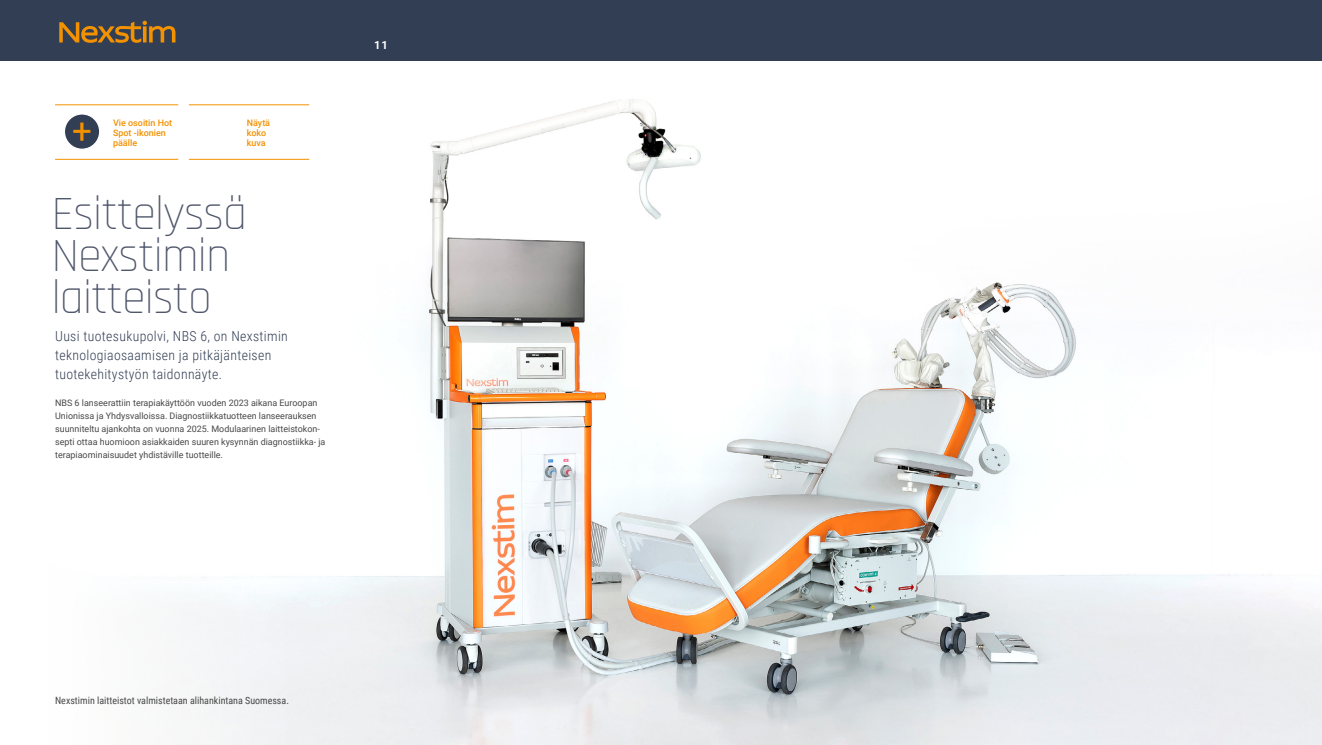
<style>
.page{position:relative;width:1322px;height:745px;background:#fff}
.page>*{position:absolute;margin:0;border:0;box-sizing:border-box;transform-origin:0 0}
.t1{font:300 48.12px/41.6px "Rajdhani";letter-spacing:-.025em;color:#50576b}
.t2{font:35px "Roboto";color:#f29100}
.t3{font:300 13.75px/19.2px "Roboto Condensed";letter-spacing:.025em;color:#323e54}
.t4{font:700 11.25px "Roboto";color:#fff}
.t5{font:10px "Roboto Condensed";color:#484848}
.t6{font:9px/13.1px "Roboto";color:#484848}
.t7{font:500 9px/10px "Roboto";color:#f29100}
</style>
<div class="page">
<img style="left:55px;top:99px;width:1267px;height:645px">
<div style="left:64px;top:114px;width:36px;height:35px;background:#323e54;border-radius:50%"></div>
<div style="left:64px;top:113px;width:36px;height:37px;border:1px solid #fff;border-radius:50%"></div>
<hr style="left:55px;top:159px;width:123px;height:1px;background:#f29100">
<hr style="left:55px;top:104px;width:123px;height:1px;background:#f29100">
<hr style="left:189px;top:159px;width:120px;height:1px;background:#f29100">
<hr style="left:189px;top:104px;width:120px;height:1px;background:#f29100">
<div style="left:0;top:0;width:1322px;height:60px;background:#323e54"></div>
<svg style="left:59px;top:21px;width:116px;height:22px"></svg>
<h2 class="t2" style="left:72px;top:106px;width:21px">+</h2>
<p class="t7" style="left:113px;top:117px;width:61px">Vie osoitin Hot<br>Spot -ikonien päälle</p>
<p class="t7" style="left:247px;top:117px;width:25px">Näytä koko kuva</p>
<h1 class="t1" style="left:51px;top:195px;width:197px">Esittelyssä<br>Nexstimin laitteisto</h1>
<h3 class="t3" style="left:55px;top:325px;width:234px">Uusi tuotesukupolvi, NBS 6, on Nexstimin teknologiaosaamisen ja pitkäjänteisen tuotekehitystyön taidonnäyte.</h3>
<p class="t6" style="left:55px;top:395px;width:272px">NBS 6 lanseerattiin terapiakäyttöön vuoden 2023 aikana Euroopan Unionissa ja Yhdysvalloissa. Diagnostiikkatuotteen lanseerauksen suunniteltu ajankohta on vuonna 2025. Modulaarinen laitteistokon&shy;septi ottaa huomioon asiakkaiden suuren kysynnän diagnostiikka- ja terapiaominaisuudet yhdistäville tuotteille.</p>
<p class="t4" style="left:374px;top:37px;width:15px">11</p>
<p class="t5" style="left:55px;top:693px;width:235px">Nexstimin laitteistot valmistetaan alihankintana Suomessa.</p>
</div>
